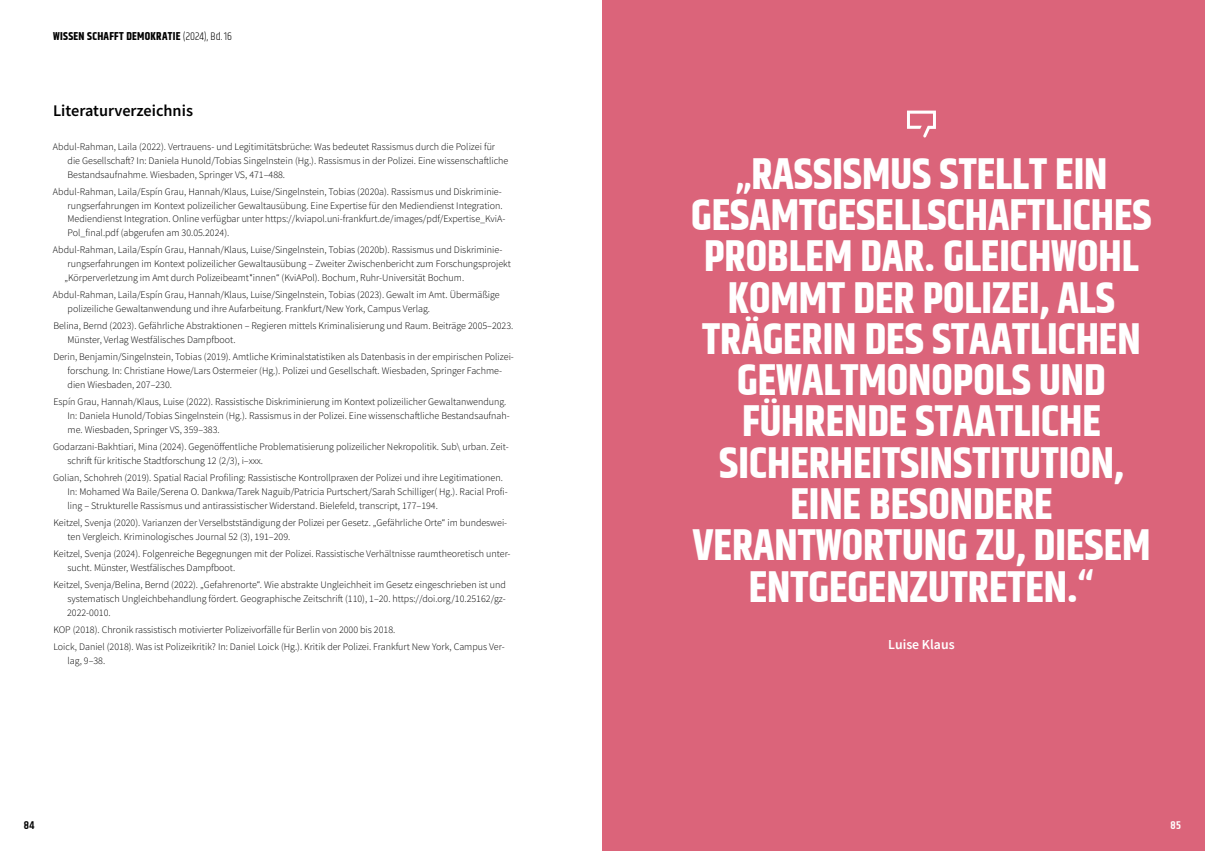
<style>
.page{position:relative;width:1205px;height:851px;background:#fff}
.page>*{position:absolute;margin:0;border:0;box-sizing:border-box;transform-origin:0 0}
.t1{font:700 43.75px/41.2px "Khand";color:#fff;text-align:center}
.t2{font:600 16.25px "Source Sans Pro";color:#000}
.t3{font:600 13.75px "Source Sans Pro";color:#fff}
.t4{font:700 11.25px "Khand";letter-spacing:.025em;color:#000}
.t5{font:600 11.25px "Khand";color:#000}
.t6{font:600 11.25px "Khand";color:#fff}
.Literaturverweis{font:300 10px/13.8px "Source Sans Pro";color:#000}
.s1{font-weight:300}
</style>
<div class="page">
<div style="left:602px;top:0;width:603px;height:850px;background:#db647a"></div>
<svg style="left:907px;top:111px;width:29px;height:27px"></svg>
<p class="t4" style="left:53px;top:28px;width:180px">WISSEN SCHAFFT DEMOKRATIE <span class="s1">(2024), Bd. 16</span></p>
<h2 class="t2" style="left:53px;top:100px;width:141px">Literaturverzeichnis</h2>
<p class="Literaturverweis" style="left:68px;top:140px;width:442px;text-indent:-15px">Abdul-Rahman, Laila (2022). Vertrauens- und Legitimitätsbrüche: Was bedeutet Rassismus durch die Polizei für die Gesellschaft? In: Daniela Hunold/Tobias Singelnstein (Hg.). Rassismus in der Polizei. Eine wissenschaftliche<br>Bestandsaufnahme. Wiesbaden, Springer VS, 471–488.</p>
<p class="Literaturverweis" style="left:68px;top:185px;width:439px;text-indent:-15px">Abdul-Rahman, Laila/Espín Grau, Hannah/Klaus, Luise/Singelnstein, Tobias (2020a). Rassismus und Diskriminie&shy;rungserfahrungen im Kontext polizeilicher Gewaltausübung. Eine Expertise für den Mediendienst Integration.<br>Mediendienst Integration. Online verfügbar unter https://kviapol.uni-frankfurt.de/images/pdf/Expertise_KviA-Pol_final.pdf (abgerufen am 30.05.2024).</p>
<p class="Literaturverweis" style="left:53px;top:243px;width:451px">Abdul-Rahman, Laila/Espín Grau, Hannah/Klaus, Luise/Singelnstein, Tobias (2020b). Rassismus und Diskriminie-</p>
<p class="Literaturverweis" style="left:68px;top:257px;width:445px">rungserfahrungen im Kontext polizeilicher Gewaltausübung – Zweiter Zwischenbericht zum Forschungsprojekt</p>
<p class="Literaturverweis" style="left:64px;top:271px;width:401px">„Körperverletzung im Amt durch Polizeibeamt*innen“ (KviAPol). Bochum, Ruhr-Universität Bochum.</p>
<p class="Literaturverweis" style="left:68px;top:288px;width:434px;text-indent:-15px">Abdul-Rahman, Laila/Espín Grau, Hannah/Klaus, Luise/Singelnstein, Tobias (2023). Gewalt im Amt. Übermäßige polizeiliche Gewaltanwendung und ihre Aufarbeitung. Frankfurt/New York, Campus Verlag.</p>
<p class="Literaturverweis" style="left:68px;top:319px;width:447px;text-indent:-14px">Belina, Bernd (2023). Gefährliche Abstraktionen – Regieren mittels Kriminalisierung und Raum. Beiträge 2005–2023.<br>Münster, Verlag Westfälisches Dampfboot.</p>
<p class="Literaturverweis" style="left:68px;top:350px;width:448px;text-indent:-14px">Derin, Benjamin/Singelnstein, Tobias (2019). Amtliche Kriminalstatistiken als Datenbasis in der empirischen Polizei&shy;forschung. In: Christiane Howe/Lars Ostermeier (Hg.). Polizei und Gesellschaft. Wiesbaden, Springer Fachme&shy;dien Wiesbaden, 207–230.</p>
<p class="Literaturverweis" style="left:68px;top:395px;width:444px;text-indent:-14px">Espín Grau, Hannah/Klaus, Luise (2022). Rassistische Diskriminierung im Kontext polizeilicher Gewaltanwendung.<br>In: Daniela Hunold/Tobias Singelnstein (Hg.). Rassismus in der Polizei. Eine wissenschaftliche Bestandsaufnah&shy;me. Wiesbaden, Springer VS, 359–383.</p>
<p class="Literaturverweis" style="left:67px;top:440px;width:443px;text-indent:-14px">Godarzani-Bakhtiari, Mina (2024). Gegenöffentliche Problematisierung polizeilicher Nekropolitik. Sub\ urban. Zeit&shy;schrift für kritische Stadtforschung 12 (2/3), i–xxx.</p>
<p class="Literaturverweis" style="left:68px;top:471px;width:442px;text-indent:-14px">Golian, Schohreh (2019). Spatial Racial Profiling: Rassistische Kontrollpraxen der Polizei und ihre Legitimationen.<br>In: Mohamed Wa Baile/Serena O. Dankwa/Tarek Naguib/Patricia Purtschert/Sarah Schilliger( Hg.). Racial Profi&shy;ling – Strukturelle Rassismus und antirassistischer Widerstand. Bielefeld, transcript, 177–194.</p>
<p class="Literaturverweis" style="left:68px;top:515px;width:441px;text-indent:-14px">Keitzel, Svenja (2020). Varianzen der Verselbstständigung der Polizei per Gesetz. „Gefährliche Orte“ im bundeswei&shy;ten Vergleich. Kriminologisches Journal 52 (3), 191–209.</p>
<p class="Literaturverweis" style="left:67px;top:546px;width:445px;text-indent:-14px">Keitzel, Svenja (2024). Folgenreiche Begegnungen mit der Polizei. Rassistische Verhältnisse raumtheoretisch unter&shy;sucht. Münster, Westfälisches Dampfboot.</p>
<p class="Literaturverweis" style="left:67px;top:577px;width:440px;text-align:justify;text-indent:-14px">Keitzel, Svenja/Belina, Bernd (2022). „Gefahrenorte“. Wie abstrakte Ungleichheit im Gesetz eingeschrieben ist und systematisch Ungleichbehandlung fördert. Geographische Zeitschrift (110), 1–20. https://doi.org/10.25162/gz-2022-0010.</p>
<p class="Literaturverweis" style="left:53px;top:622px;width:343px">KOP (2018). Chronik rassistisch motivierter Polizeivorfälle für Berlin von 2000 bis 2018.</p>
<p class="Literaturverweis" style="left:68px;top:640px;width:439px;text-indent:-14px">Loick, Daniel (2018). Was ist Polizeikritik? In: Daniel Loick (Hg.). Kritik der Polizei. Frankfurt New York, Campus Ver&shy;lag, 9–38.</p>
<p class="t1" style="left:691px;top:156px;width:462px">„RASSISMUS STELLT EIN<br>GESAMTGESELLSCHAFTLICHES<br>PROBLEM DAR. GLEICHWOHL<br>KOMMT DER POLIZEI, ALS<br>TRÄGERIN DES STAATLICHEN<br>GEWALTMONOPOLS UND<br>FÜHRENDE STAATLICHE<br>SICHERHEITSINSTITUTION,<br>EINE BESONDERE<br>VERANTWORTUNG ZU, DIESEM<br>ENTGEGENZUTRETEN.“</p>
<h3 class="t3" style="left:888px;top:635px;width:68px">Luise Klaus</h3>
<p class="t5" style="left:24px;top:817px;width:12px">84</p>
<p class="t6" style="left:1170px;top:817px;width:12px">85</p>
</div>
